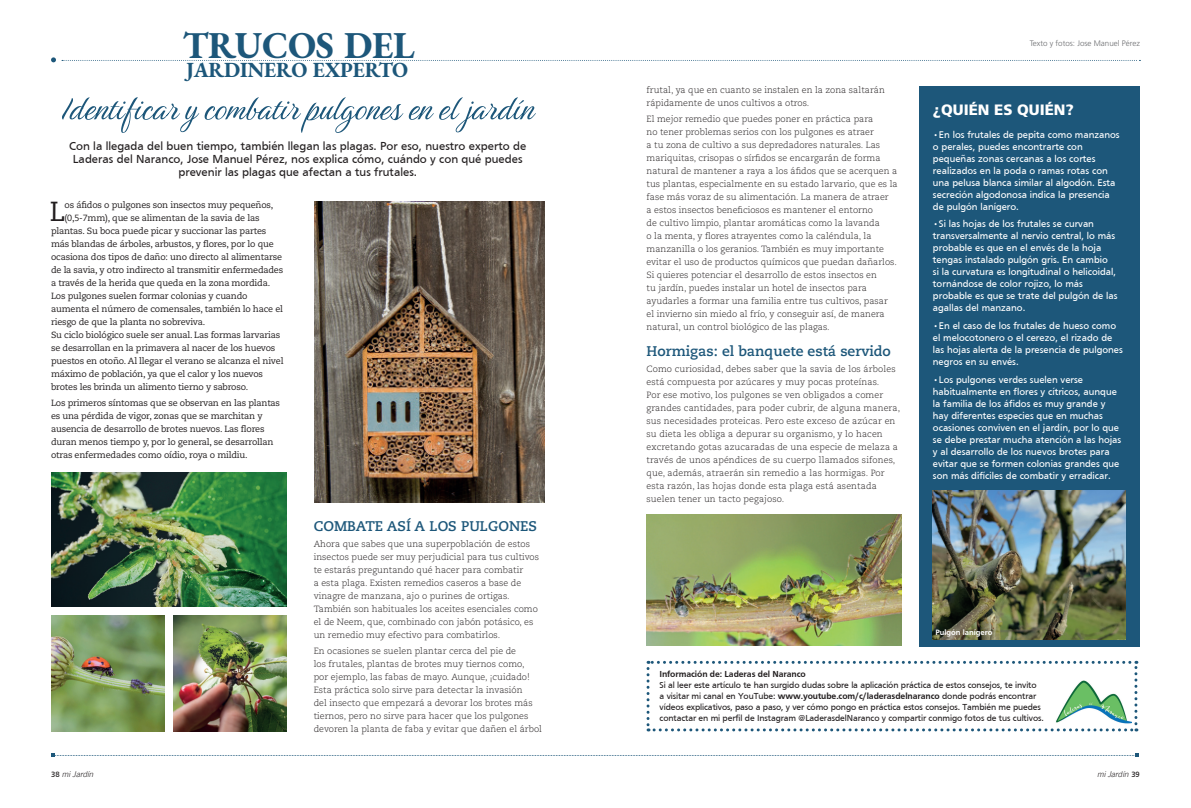
<style>
.page{position:relative;width:1191px;height:808px;background:#fff}
.page>*{position:absolute;margin:0;border:0;box-sizing:border-box;transform-origin:0 0}
.t1{font:37px "EB Garamond";letter-spacing:-.01em;color:#1d577a}
.t2{font:27.6px "Caecilia";color:#231f20}
.t3{font:21px "EB Garamond";letter-spacing:-.01em;color:#1d577a}
.t4{font:900 15px "Frutiger";color:#fff}
.t5{font:700 14px "Caecilia";color:#1d577a}
.t6{font:12px/13px "Frutiger";color:#231f20;text-align:center}
.t7{font:10px/12px "Frutiger";color:#fff}
.t8{font:300 9px/13px "Caecilia";color:#231f20}
.t9{font:9px/13px "Caecilia";letter-spacing:-.02em;color:#231f20}
.t10{font:9px/11px "Frutiger";letter-spacing:-.01em;color:#231f20}
.t11{font:300 8px "Frutiger";color:#6c6d70}
.t12{font:italic 300 8px "Trade Gothic LT";color:#231f20}
.t13{font:700 8px "Frutiger";color:#fff}
.s1{font-weight:700}
.s2{font-family:"Frutiger";font-weight:400;font-style:normal}
</style>
<div class="page">
<svg style="left:62px;top:60px;width:1078px;height:1px"></svg>
<div style="left:919px;top:86px;width:221px;height:561px;background:#1d577a"></div>
<svg style="left:646px;top:661px;width:491px;height:70px"></svg>
<img style="left:1048px;top:677px;width:83px;height:49px">
<svg style="left:51px;top:57px;width:5px;height:5px"></svg>
<svg style="left:51px;top:754px;width:1087px;height:3px"></svg>
<svg style="left:62px;top:97px;width:474px;height:36px"></svg>
<img style="left:932px;top:490px;width:193px;height:149px">
<img style="left:646px;top:514px;width:255px;height:132px">
<img style="left:315px;top:202px;width:229px;height:300px">
<img style="left:51px;top:473px;width:235px;height:134px">
<img style="left:51px;top:615px;width:113px;height:116px">
<img style="left:173px;top:615px;width:113px;height:116px">
<p class="t1" style="left:183px;top:22px;width:233px">TRUCOS DEL</p>
<p class="t3" style="left:186px;top:56px;width:223px">JARDINERO EXPERTO</p>
<p class="t6" style="left:69px;top:139px;width:459px">Con la llegada del buen tiempo, también llegan las plagas. Por eso, nuestro experto de<br>Laderas del Naranco, Jose Manuel Pérez, nos explica cómo, cuándo y con qué puedes prevenir las plagas que afectan a tus frutales.</p>
<p class="t2" style="left:50px;top:196px;width:17px">L</p>
<p class="t9" style="left:65px;top:199px;width:210px">os áfidos o pulgones son insectos muy pequeños,</p>
<p class="t9" style="left:65px;top:212px;width:196px">(0,5-7mm), que se alimentan de la savia de las</p>
<p class="t9" style="left:51px;top:225px;width:217px">plantas. Su boca puede picar y succionar las partes</p>
<p class="t9" style="left:51px;top:238px;width:224px">más blandas de árboles, arbustos, y flores, por lo que</p>
<p class="t9" style="left:51px;top:251px;width:232px">ocasiona dos tipos de daño: uno directo al alimentarse</p>
<p class="t9" style="left:51px;top:264px;width:234px">de la savia, y otro indirecto al transmitir enfermedades</p>
<p class="t9" style="left:51px;top:277px;width:221px">a través de la herida que queda en la zona mordida.</p>
<p class="t9" style="left:51px;top:290px;width:198px">Los pulgones suelen formar colonias y cuando</p>
<p class="t9" style="left:51px;top:303px;width:233px">aumenta el número de comensales, también lo hace el</p>
<p class="t9" style="left:51px;top:316px;width:156px">riesgo de que la planta no sobreviva.</p>
<p class="t9" style="left:51px;top:329px;width:231px">Su ciclo biológico suele ser anual. Las formas larvarias</p>
<p class="t9" style="left:51px;top:342px;width:226px">se desarrollan en la primavera al nacer de los huevos</p>
<p class="t9" style="left:51px;top:355px;width:234px">puestos en otoño. Al llegar el verano se alcanza el nivel</p>
<p class="t9" style="left:51px;top:368px;width:214px">máximo de población, ya que el calor y los nuevos</p>
<p class="t9" style="left:51px;top:381px;width:199px">brotes les brinda un alimento tierno y sabroso.</p>
<p class="t9" style="left:51px;top:397px;width:231px">Los primeros síntomas que se observan en las plantas es una pérdida de vigor, zonas que se marchitan y ausencia de desarrollo de brotes nuevos. Las flores duran menos tiempo y, por lo general, se desarrollan otras enfermedades como oídio, roya o mildiu.</p>
<p class="t5" style="left:314px;top:518px;width:225px">COMBATE ASÍ A LOS PULGONES</p>
<p class="t8" style="left:314px;top:537px;width:227px">Ahora que sabes que una superpoblación de estos insectos puede ser muy perjudicial para tus cultivos te estarás preguntando qué hacer para combatir<br>a esta plaga. Existen remedios caseros a base de vinagre de manzana, ajo o purines de ortigas.<br>También son habituales los aceites esenciales como el de Neem, que, combinado con jabón potásico, es un remedio muy efectivo para combatirlos.</p>
<p class="t8" style="left:314px;top:644px;width:230px">En ocasiones se suelen plantar cerca del pie de<br>los frutales, plantas de brotes muy tiernos como,<br>por ejemplo, las fabas de mayo. Aunque, ¡cuidado!<br>Esta práctica solo sirve para detectar la invasión<br>del insecto que empezará a devorar los brotes más tiernos, pero no sirve para hacer que los pulgones devoren la planta de faba y evitar que dañen el árbol</p>
<p class="t8" style="left:646px;top:84px;width:240px">frutal, ya que en cuanto se instalen en la zona saltarán rápidamente de unos cultivos a otros.</p>
<p class="t8" style="left:646px;top:113px;width:253px">El mejor remedio que puedes poner en práctica para<br>no tener problemas serios con los pulgones es atraer<br>a tu zona de cultivo a sus depredadores naturales. Las mariquitas, crisopas o sírfidos se encargarán de forma natural de mantener a raya a los áfidos que se acerquen a tus plantas, especialmente en su estado larvario, que es la fase más voraz de su alimentación. La manera de atraer<br>a estos insectos beneficiosos es mantener el entorno<br>de cultivo limpio, plantar aromáticas como la lavanda<br>o la menta, y flores atrayentes como la caléndula, la manzanilla o los geranios. También es muy importante evitar el uso de productos químicos que puedan dañarlos.<br>Si quieres potenciar el desarrollo de estos insectos en<br>tu jardín, puedes instalar un hotel de insectos para ayudarles a formar una familia entre tus cultivos, pasar<br>el invierno sin miedo al frío, y conseguir así, de manera natural, un control biológico de las plagas.</p>
<p class="t5" style="left:646px;top:343px;width:246px">Hormigas: el banquete está servido</p>
<p class="t8" style="left:646px;top:363px;width:255px">Como curiosidad, debes saber que la savia de los árboles está compuesta por azúcares y muy pocas proteínas.<br>Por ese motivo, los pulgones se ven obligados a comer grandes cantidades, para poder cubrir, de alguna manera, sus necesidades proteicas. Pero este exceso de azúcar en su dieta les obliga a depurar su organismo, y lo hacen excretando gotas azucaradas de una especie de melaza a través de unos apéndices de su cuerpo llamados sifones, que, además, atraerán sin remedio a las hormigas. Por esta razón, las hojas donde esta plaga está asentada suelen tener un tacto pegajoso.</p>
<p class="t11" style="left:1029px;top:38px;width:112px">Texto y fotos: Jose Manuel Pérez</p>
<p class="t4" style="left:933px;top:101px;width:142px">¿QUIÉN ES QUIÉN?</p>
<p class="t7" style="left:933px;top:128px;width:188px">•En los frutales de pepita como manzanos o perales, puedes encontrarte con pequeñas zonas cercanas a los cortes realizados en la poda o ramas rotas con una pelusa blanca similar al algodón. Esta secreción algodonosa indica la presencia de pulgón lanígero.</p>
<p class="t7" style="left:933px;top:218px;width:186px">•Si las hojas de los frutales se curvan transversalmente al nervio central, lo más probable es que en el envés de la hoja tengas instalado pulgón gris. En cambio<br>si la curvatura es longitudinal o helicoidal, tornándose de color rojizo, lo más probable es que se trate del pulgón de las agallas del manzano.</p>
<p class="t7" style="left:933px;top:320px;width:191px">•En el caso de los frutales de hueso como el melocotonero o el cerezo, el rizado de las hojas alerta de la presencia de pulgones negros en su envés.</p>
<p class="t7" style="left:933px;top:373px;width:190px">•Los pulgones verdes suelen verse habitualmente en flores y cítricos, aunque la familia de los áfidos es muy grande y hay diferentes especies que en muchas ocasiones conviven en el jardín, por lo que se debe prestar mucha atención a las hojas y al desarrollo de los nuevos brotes para evitar que se formen colonias grandes que son más difíciles de combatir y erradicar.</p>
<p class="t13" style="left:935px;top:628px;width:59px">Pulgón lanígero</p>
<p class="t10" style="left:659px;top:668px;width:386px"><span class="s1">Información de: Laderas del Naranco<br></span>Si al leer este artículo te han surgido dudas sobre la aplicación práctica de estos consejos, te invito<br>a visitar mi canal en YouTube: <span class="s1">www.youtube.com/c/laderasdelnaranco</span> donde podrás encontrar vídeos explicativos, paso a paso, y ver cómo pongo en práctica estos consejos. También me puedes contactar en mi perfil de Instagram @LaderasdelNaranco y compartir conmigo fotos de tus cultivos.</p>
<p class="t12" style="left:51px;top:769px;width:44px"><span class="s2">38</span> mi Jardín</p>
<p class="t12" style="left:1097px;top:769px;width:44px">mi Jardín <span class="s2">39</span></p>
</div>
